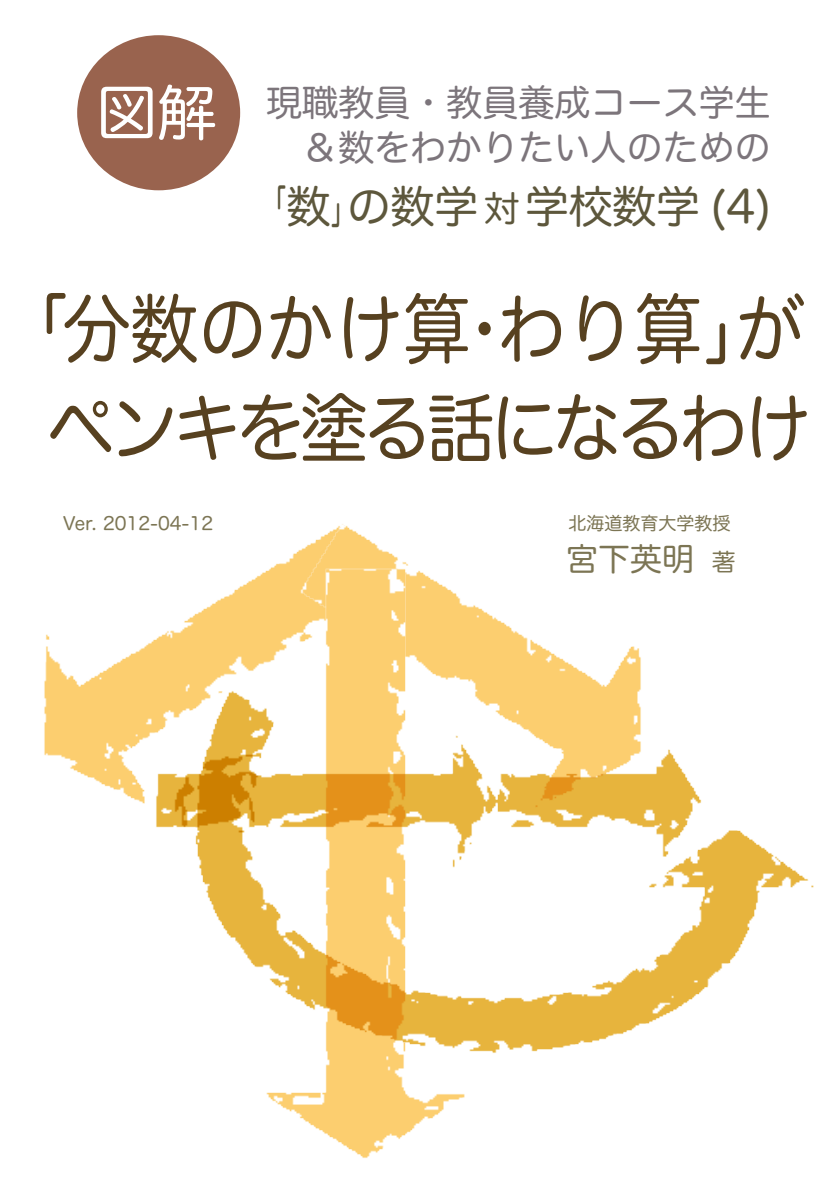
<style>
.page{position:relative;width:840px;height:1191px;background:#fff}
.page>*{position:absolute;margin:0;border:0;box-sizing:border-box;transform-origin:0 0}
.t1{font:74.8px/99.2px "Hira Maru Pro W4";letter-spacing:-.07em;color:#574120;text-align:right;scale:.91 1}
.t2{font:60px "Hira Maru Pro W4";color:#fff}
.t3{font:44px "Hira Maru Pro W4";letter-spacing:-.01em;color:#5d573c;scale:.6 1}
.t4{font:36px/45.4px "Hira Maru Pro W4";color:#7c757b;text-align:right}
.t5{font:32px "Hira Maru Pro W4";color:#7c7554}
.t6{font:24px "Hira Maru Pro W4";color:#7c7554}
.t7{font:18px "Hira Maru Pro W4";color:#7c7554}
.s1{font-size:36px}
</style>
<div class="page">
<img style="left:44px;top:610px;width:159px;height:170px">
<img style="left:203px;top:524px;width:309px;height:634px">
<img style="left:95px;top:629px;width:719px;height:485px">
<div style="left:77px;top:35px;width:163px;height:155px;background:#99634e;border-radius:50%"></div>
<h2 class="t2" style="left:97px;top:61px;width:122px">図解</h2>
<p class="t4" style="left:266px;top:78px;width:506px">現職教員・教員養成コース学生＆数をわかりたい人のための</p>
<p class="t3" style="left:260px;top:168px;width:851px">「数」の数学<span class="s1">対</span>学校数学 (4)</p>
<h1 class="t1" style="left:1px;top:275px;width:891px">「分数のかけ算・わり算」がペンキを塗る話になるわけ</h1>
<p class="t7" style="left:63px;top:508px;width:152px">Ver. 2012-04-12</p>
<p class="t7" style="left:568px;top:508px;width:163px">北海道教育大学教授</p>
<p class="t6" style="left:711px;top:541px;width:25px">著</p>
<p class="t5" style="left:565px;top:531px;width:129px">宮下英明</p>
</div>
